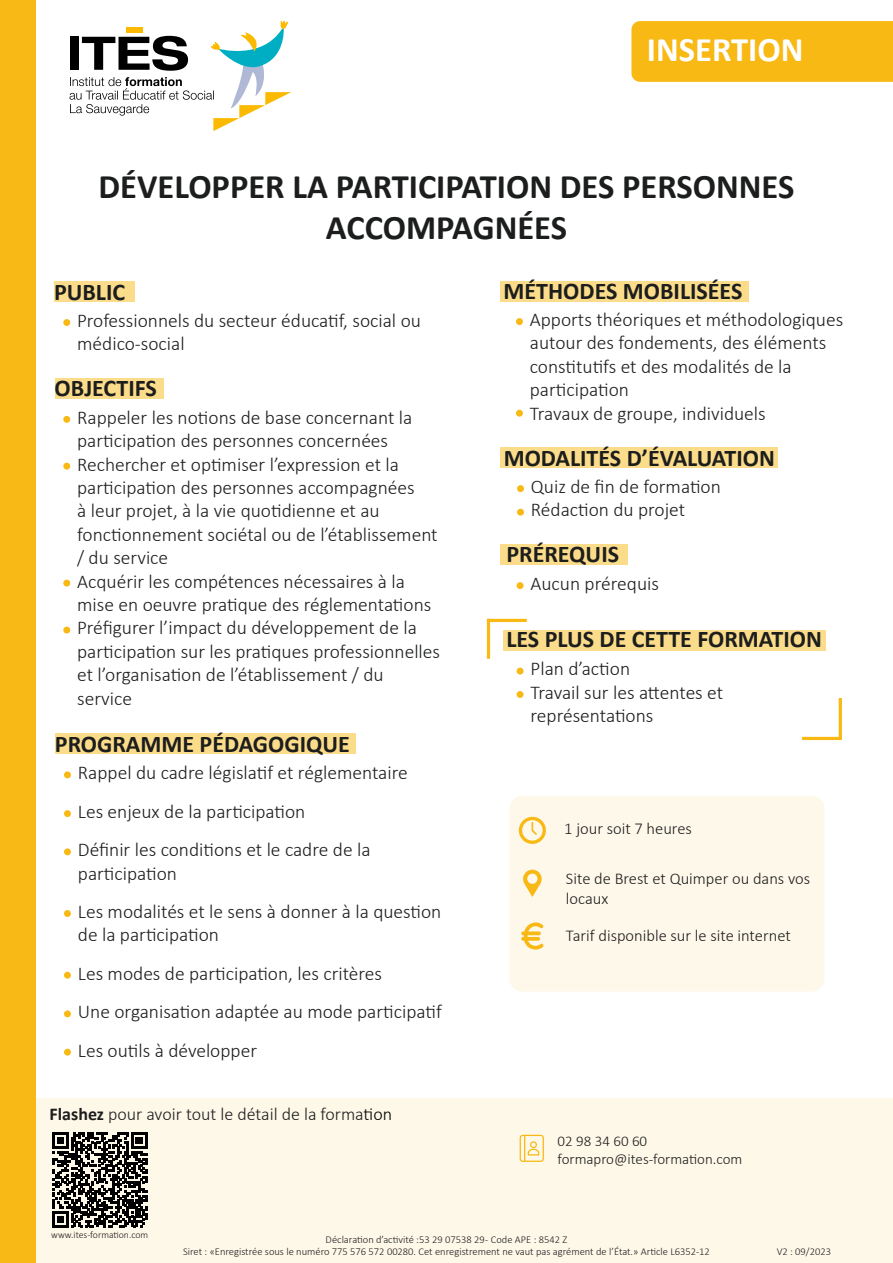
<style>
.page{position:relative;width:893px;height:1263px;background:#fff}
.page>*{position:absolute;margin:0;border:0;box-sizing:border-box;transform-origin:0 0}
.t1{font:700 34.5px/41.4px "Calibri";color:#1c1d1d;text-align:center}
.t2{font:700 34.5px "Calibri";color:#fff}
.t3{font:700 24px "Calibri";color:#1c1d1d}
.t4{font:300 19.5px/23.4px "Calibri";color:#1c1d1d}
.t5{font:300 18px "Calibri";color:#1c1d1d}
.t6{font:300 16.5px/19.8px "Calibri";color:#1c1d1d}
.t7{font:300 15px/18px "Calibri";color:#1c1d1d}
.t8{font:300 10.5px/12.6px "Calibri";color:#1c1d1d;text-align:center}
.t9{font:300 9.75px "Calibri";color:#1c1d1d}
.s1{font-weight:700}
.s2{color:#000}
</style>
<div class="page">
<div style="left:500px;top:544px;width:127px;height:21px;background:#fbdc8a"></div>
<div style="left:500px;top:448px;width:278px;height:20px;background:#fbdc8a"></div>
<div style="left:503px;top:630px;width:322px;height:20px;background:#fbdc8a"></div>
<div style="left:500px;top:281px;width:249px;height:21px;background:#fbdc8a"></div>
<div style="left:55px;top:733px;width:301px;height:21px;background:#fbdc8a"></div>
<div style="left:55px;top:379px;width:109px;height:20px;background:#fbdc8a"></div>
<div style="left:54px;top:282px;width:81px;height:20px;background:#fbdc8a"></div>
<div style="left:0;top:1098px;width:893px;height:165px;background:#fef8e8"></div>
<svg style="left:70px;top:20px;width:221px;height:111px"></svg>
<div style="left:509px;top:796px;width:315px;height:196px;background:#fef8ea;border-radius:13px"></div>
<hr style="left:487px;top:619px;width:3px;height:40px;background:#f8b915">
<hr style="left:487px;top:619px;width:40px;height:3px;background:#f8b915">
<hr style="left:839px;top:698px;width:3px;height:40px;background:#f8b915">
<hr style="left:802px;top:737px;width:40px;height:3px;background:#f8b915">
<div style="left:63px;top:319px;width:7px;height:7px;background:#f8b915;border-radius:50%"></div>
<div style="left:63px;top:416px;width:7px;height:7px;background:#f8b915;border-radius:50%"></div>
<div style="left:63px;top:580px;width:7px;height:6px;background:#f8b915;border-radius:50%"></div>
<div style="left:64px;top:810px;width:7px;height:7px;background:#f8b915;border-radius:50%"></div>
<div style="left:64px;top:910px;width:7px;height:7px;background:#f8b915;border-radius:50%"></div>
<div style="left:64px;top:972px;width:7px;height:7px;background:#f8b915;border-radius:50%"></div>
<div style="left:64px;top:1010px;width:7px;height:7px;background:#f8b915;border-radius:50%"></div>
<div style="left:516px;top:318px;width:7px;height:7px;background:#f8b915;border-radius:50%"></div>
<div style="left:631px;top:21px;width:262px;height:61px;background:#f8b915"></div>
<div style="left:517px;top:485px;width:7px;height:7px;background:#f8b915;border-radius:50%"></div>
<div style="left:517px;top:582px;width:7px;height:7px;background:#f8b915;border-radius:50%"></div>
<div style="left:517px;top:668px;width:7px;height:6px;background:#f8b915;border-radius:50%"></div>
<div style="left:517px;top:691px;width:7px;height:7px;background:#f8b915;border-radius:50%"></div>
<svg style="left:519px;top:817px;width:27px;height:27px"></svg>
<svg style="left:523px;top:870px;width:19px;height:27px"></svg>
<svg style="left:521px;top:922px;width:22px;height:27px"></svg>
<svg style="left:520px;top:1135px;width:24px;height:27px"></svg>
<div style="left:63px;top:463px;width:7px;height:7px;background:#f8b915;border-radius:50%"></div>
<div style="left:63px;top:627px;width:7px;height:6px;background:#f8b915;border-radius:50%"></div>
<div style="left:64px;top:771px;width:7px;height:7px;background:#f8b915;border-radius:50%"></div>
<div style="left:64px;top:848px;width:7px;height:7px;background:#f8b915;border-radius:50%"></div>
<div style="left:64px;top:1049px;width:7px;height:6px;background:#f8b915;border-radius:50%"></div>
<div style="left:516px;top:410px;width:7px;height:7px;background:#f8b915;border-radius:50%"></div>
<div style="left:517px;top:509px;width:7px;height:7px;background:#f8b915;border-radius:50%"></div>
<svg style="left:53px;top:1132px;width:94px;height:95px"></svg>
<hr style="left:892px;top:1098px;width:1px;height:165px;background:#f8b915">
<div style="left:0;top:0;width:35px;height:1263px;background:#f8b916"></div>
<h1 class="t2" style="left:647px;top:35px;width:158px">INSERTION</h1>
<h1 class="t1" style="left:99px;top:169px;width:697px">DÉVELOPPER LA PARTICIPATION DES PERSONNES<br>ACCOMPAGNÉES</h1>
<p class="t3" style="left:54px;top:282px;width:73px">PUBLIC</p>
<p class="t4" style="left:77px;top:310px;width:345px">Professionnels du secteur éducatif, social ou médico-social</p>
<p class="t3" style="left:55px;top:378px;width:104px">OBJECTIFS</p>
<p class="t4" style="left:77px;top:407px;width:364px">Rappeler les notions de base concernant la participation des personnes concernées Rechercher et optimiser l’expression et la participation des personnes accompagnées<br>à leur projet, à la vie quotidienne et au fonctionnement sociétal ou de l’établissement / du service<br>Acquérir les compétences nécessaires à la mise en oeuvre pratique des réglementations Préfigurer l’impact du développement de la participation sur les pratiques professionnelles et l’organisation de l’établissement / du service</p>
<p class="t3" style="left:55px;top:734px;width:297px">PROGRAMME PÉDAGOGIQUE</p>
<p class="t4" style="left:78px;top:755px;width:331px;line-height:38.4px">Rappel du cadre législatif et réglementaire<br>Les enjeux de la participation<br>Définir les conditions et le cadre de la</p>
<p class="t4" style="left:78px;top:855px;width:365px;line-height:38.4px">participation<br>Les modalités et le sens à donner à la question</p>
<p class="t4" style="left:78px;top:917px;width:365px;line-height:38.4px">de la participation<br>Les modes de participation, les critères<br>Une organisation adaptée au mode participatif Les outils à développer</p>
<p class="t5" style="left:50px;top:1106px;width:344px"><span class="s1">Flashez</span> pour avoir tout le détail de la forma<span class="s2">tion</span></p>
<p class="t3" style="left:504px;top:281px;width:240px">MÉTHODES MOBILISÉES</p>
<p class="t4" style="left:530px;top:309px;width:315px">Apports théoriques et méthodologiques autour des fondements, des éléments constitutifs et des modalités de la participation<br>Travaux de groupe, individuels</p>
<p class="t3" style="left:504px;top:448px;width:273px">MODALITÉS D’ÉVALUATION</p>
<p class="t4" style="left:531px;top:476px;width:191px">Quiz de fin de formation<br>Rédaction du projet</p>
<p class="t3" style="left:506px;top:544px;width:114px">PRÉREQUIS</p>
<p class="t4" style="left:530px;top:573px;width:130px">Aucun prérequis</p>
<p class="t3" style="left:506px;top:629px;width:317px">LES PLUS DE CETTE FORMATION</p>
<p class="t4" style="left:530px;top:659px;width:194px">Plan d’action<br>Travail sur les attentes et représentations</p>
<p class="t6" style="left:564px;top:820px;width:129px">1 jour soit 7 heures</p>
<p class="t6" style="left:566px;top:870px;width:246px">Site de Brest et Quimper ou dans vos locaux</p>
<p class="t6" style="left:566px;top:927px;width:226px">Tarif disponible sur le site internet</p>
<p class="t7" style="left:558px;top:1133px;width:186px">02 98 34 60 60 formapro@ites-formation.com</p>
<p class="t9" style="left:51px;top:1231px;width:98px">www.ites-formation.com</p>
<p class="t8" style="left:183px;top:1234px;width:528px">Déclaration d’activité :53 29 07538 29 - Code APE : 8542 Z<br>Siret : «Enregistrée sous le numéro 775 576 572 00280. Cet enregistrement ne vaut pas agrément de l’État.» Article L6352-12</p>
<p class="t8" style="left:777px;top:1246px;width:56px">V2 : 09/2023</p>
</div>
